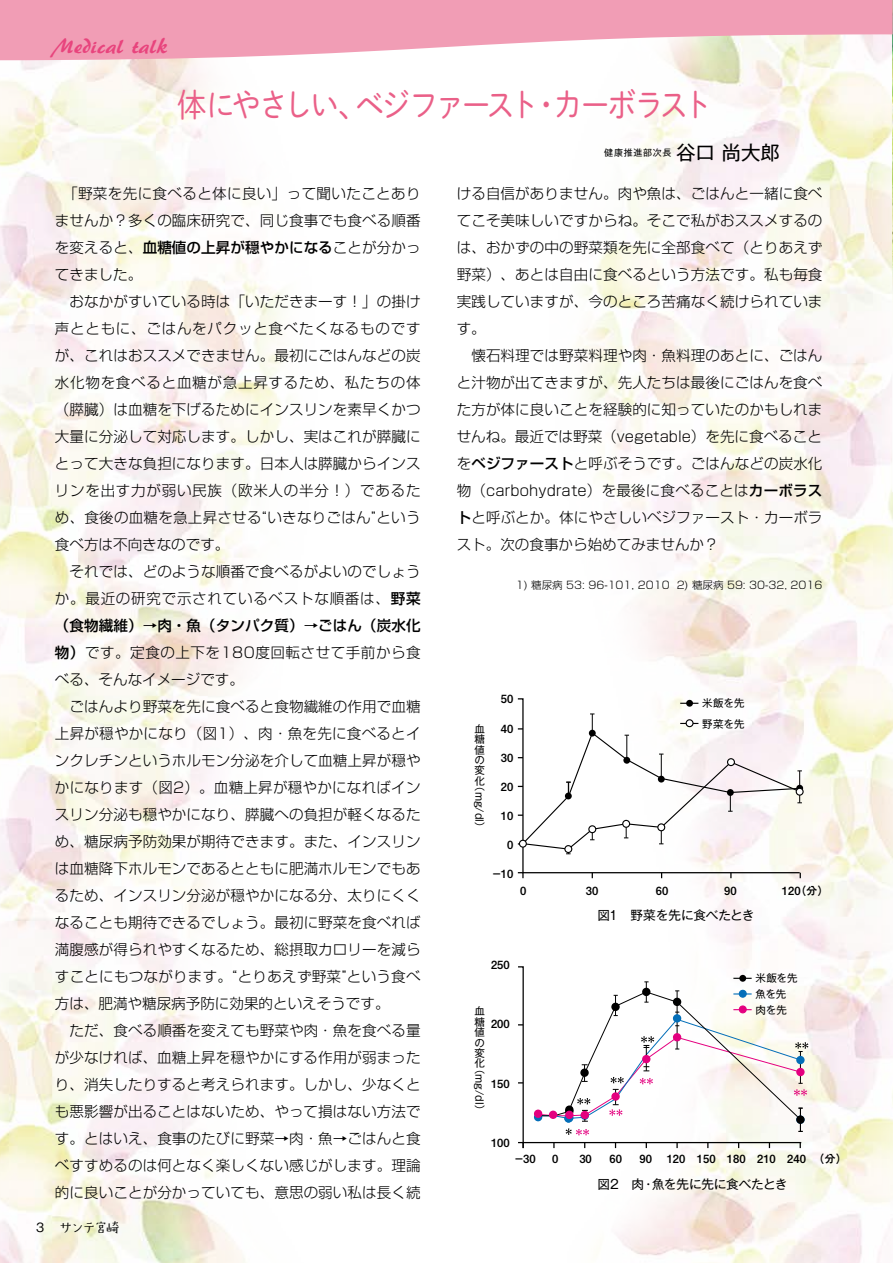
<style>
.page{position:relative;width:893px;height:1263px;background:#fff}
.page>*{position:absolute;margin:0;border:0;box-sizing:border-box;transform-origin:0 0}
.t1{font:33px "Shuei M Go Std L";letter-spacing:-.11em;color:#ea6088;scale:.9 1}
.t2{font:22.35px "ARBERKLEY";letter-spacing:.01em;color:#e8447d}
.t3{font:300 14.55px/27px "Shin Go Pr 6";letter-spacing:.005em;color:#000}
.t4{font:12.75px "TA mayuminwalk";letter-spacing:-.08em;color:#000}
.t5{font:12.6px "Gothic MB101 Pr 6";letter-spacing:-.015em;color:#000}
.t6{font:700 11.25px "Mi Go MB1 Std De";color:#000}
.t7{font:10.5px/10.4px "Gothic MB101 Pr 6";letter-spacing:.01em;color:#000;text-align:justify}
.t8{font:300 10.5px "Shin Go Pr 6";color:#000}
.t9{font:9px "Gothic MB101 Pr 6";letter-spacing:.08em;color:#000}
.s1{font-size:19.5px}
.s2{font-weight:500}
.s3{font-family:"Gothic BBB Pr 6";font-weight:500}
</style>
<div class="page">
<img style="left:0;top:60px;width:247px;height:1203px">
<img style="left:247px;top:60px;width:645px;height:1203px">
<img style="left:892px;top:60px;width:1px;height:242px">
<svg style="left:0;top:0;width:893px;height:60px;background:#f2b0c1"></svg>
<svg style="left:517px;top:698px;width:284px;height:176px"></svg>
<svg style="left:518px;top:872px;width:6px;height:6px"></svg>
<div style="left:686px;top:700px;width:7px;height:7px;background:#000;border-radius:50%"></div>
<div style="left:796px;top:785px;width:7px;height:7px;background:#000;border-radius:50%"></div>
<div style="left:796px;top:788px;width:8px;height:8px;border:1px solid #000;border-radius:50%"></div>
<svg style="left:518px;top:713px;width:284px;height:141px"></svg>
<div style="left:686px;top:720px;width:7px;height:7px;background:#fff;border-radius:50%"></div>
<div style="left:686px;top:719px;width:8px;height:8px;border:1px solid #000;border-radius:50%"></div>
<svg style="left:517px;top:965px;width:285px;height:179px"></svg>
<svg style="left:553px;top:1142px;width:2px;height:6px"></svg>
<svg style="left:676px;top:1142px;width:2px;height:6px"></svg>
<svg style="left:518px;top:1142px;width:6px;height:6px"></svg>
<div style="left:739px;top:975px;width:7px;height:7px;background:#000;border-radius:50%"></div>
<div style="left:534px;top:1109px;width:8px;height:9px;border:2px solid #e4007f;border-radius:50%"></div>
<svg style="left:537px;top:978px;width:271px;height:157px"></svg>
<h2 class="t2" style="left:52px;top:32px;width:117px">Medical talk</h2>
<h1 class="t1" style="left:177px;top:81px;width:596px">体にやさしい、ベジファースト・カーボラスト</h1>
<p class="t9" style="left:604px;top:145px;width:177px">健康推進部次長 <span class="s1">谷口 尚大郎</span></p>
<p class="t3" style="left:55px;top:178px;width:367px;text-indent:8px">「野菜を先に食べると体に良い」って聞いたことありませんか？多くの臨床研究で、同じ食事でも食べる順番を変えると、<span class="s2">血糖値の上昇が穏やかになる</span>ことが分かってきました。<br>　おなかがすいている時は「いただきまーす！」の掛け声とともに、ごはんをパクッと食べたくなるものですが、これはおススメできません。最初にごはんなどの炭水化物を食べると血糖が急上昇するため、私たちの体（膵臓）は血糖を下げるためにインスリンを素早くかつ大量に分泌して対応します。しかし、実はこれが膵臓にとって大きな負担になります。日本人は膵臓からインスリンを出す力が弱い民族（欧米人の半分！）であるため、食後の血糖を急上昇させる“いきなりごはん”という食べ方は不向きなのです。<br>　それでは、どのような順番で食べるがよいのでしょうか。最近の研究で示されているベストな順番は、<span class="s2">野菜（食物繊維）→肉・魚（タンパク質）→ごはん（炭水化物）</span>です。定食の上下を180度回転させて手前から食べる、そんなイメージです。<br>　ごはんより野菜を先に食べると食物繊維の作用で血糖上昇が穏やかになり（図1）、肉・魚を先に食べるとインクレチンというホルモン分泌を介して血糖上昇が穏やかになります（図2）。血糖上昇が穏やかになればインスリン分泌も穏やかになり、膵臓への負担が軽くなるため、糖尿病予防効果が期待できます。また、インスリンは血糖降下ホルモンであるとともに肥満ホルモンでもあるため、インスリン分泌が穏やかになる分、太りにくくなることも期待できるでしょう。最初に野菜を食べれば満腹感が得られやすくなるため、総摂取カロリーを減らすことにもつながります。“とりあえず野菜”という食べ方は、肥満や糖尿病予防に効果的といえそうです。<br>　ただ、食べる順番を変えても野菜や肉・魚を食べる量が少なければ、血糖上昇を穏やかにする作用が弱まったり、消失したりすると考えられます。しかし、少なくとも悪影響が出ることはないため、やって損はない方法です。とはいえ、食事のたびに野菜→肉・魚→ごはんと食べすすめるのは何となく楽しくない感じがします。理論的に良いことが分かっていても、意思の弱い私は長く続</p>
<p class="t3" style="left:457px;top:179px;width:367px">ける自信がありません。肉や魚は、ごはんと一緒に食べてこそ美味しいですからね。そこで私がおススメするのは、おかずの中の野菜類を先に全部食べて（とりあえず野菜）、あとは自由に食べるという方法です。私も毎食実践していますが、今のところ苦痛なく続けられています。<br>　懐石料理では野菜料理や肉・魚料理のあとに、ごはんと汁物が出てきますが、先人たちは最後にごはんを食べた方が体に良いことを経験的に知っていたのかもしれませんね。最近では野菜（vegetable）を先に食べることを<span class="s2">ベジファースト</span>と呼ぶそうです。ごはんなどの炭水化物（carbohydrate）を最後に食べることは<span class="s2">カーボラスト</span>と呼ぶとか。体にやさしいベジファースト・カーボラスト。次の食事から始めてみませんか？</p>
<p class="t8" style="left:516px;top:576px;width:308px">1) 糖尿病 53: 96-101, 2010 2) 糖尿病 59: 30-32, 2016</p>
<p class="t6" style="left:501px;top:691px;width:14px">50</p>
<p class="t6" style="left:501px;top:720px;width:14px">40</p>
<p class="t6" style="left:501px;top:750px;width:14px">30</p>
<p class="t6" style="left:501px;top:778px;width:14px">20</p>
<p class="t6" style="left:501px;top:808px;width:14px">10</p>
<p class="t7" style="left:702px;top:697px;width:44px">米飯を先</p>
<p class="t7" style="left:702px;top:718px;width:44px">野菜を先</p>
<p class="t7" style="left:474px;top:723px;width:12px">血糖値の変化</p>
<p class="t7" style="left:474px;top:780px;width:12px">（</p>
<p class="t7" style="left:485px;top:792px;width:32px;rotate:90deg">mg/dl</p>
<p class="t7" style="left:474px;top:821px;width:12px">）</p>
<p class="t6" style="left:507px;top:836px;width:8px">0</p>
<p class="t6" style="left:491px;top:865px;width:24px">－10</p>
<p class="t6" style="left:520px;top:883px;width:8px">0</p>
<p class="t6" style="left:586px;top:883px;width:14px">30</p>
<p class="t6" style="left:656px;top:883px;width:14px">60</p>
<p class="t6" style="left:724px;top:883px;width:14px">90</p>
<p class="t6" style="left:782px;top:883px;width:48px">120（分）</p>
<p class="t5" style="left:597px;top:904px;width:159px">図1　野菜を先に食べたとき</p>
<p class="t6" style="left:491px;top:956px;width:20px">250</p>
<p class="t7" style="left:755px;top:970px;width:44px;line-height:15.9px;text-align:left">米飯を先魚を先肉を先</p>
<p class="t7" style="left:474px;top:1005px;width:12px">血糖値の変化</p>
<p class="t7" style="left:474px;top:1063px;width:12px">（</p>
<p class="t7" style="left:485px;top:1074px;width:32px;rotate:90deg">mg/dl</p>
<p class="t7" style="left:474px;top:1104px;width:12px">）</p>
<p class="t6" style="left:491px;top:1016px;width:20px">200</p>
<p class="t6" style="left:491px;top:1075px;width:20px">150</p>
<p class="t6" style="left:491px;top:1135px;width:20px">100</p>
<p class="t6" style="left:552px;top:1150px;width:8px">0</p>
<p class="t6" style="left:579px;top:1150px;width:14px">30</p>
<p class="t6" style="left:609px;top:1150px;width:14px">60</p>
<p class="t6" style="left:640px;top:1150px;width:14px">90</p>
<p class="t6" style="left:667px;top:1150px;width:182px">120 150 180 210 240 （分）</p>
<p class="t6" style="left:513px;top:1150px;width:24px">－30</p>
<p class="t5" style="left:597px;top:1174px;width:191px">図2　肉・魚を先に先に食べたとき</p>
<p class="t4" style="left:36px;top:1220px;width:85px"><span class="s3">3</span> サンテ宮崎</p>
</div>
